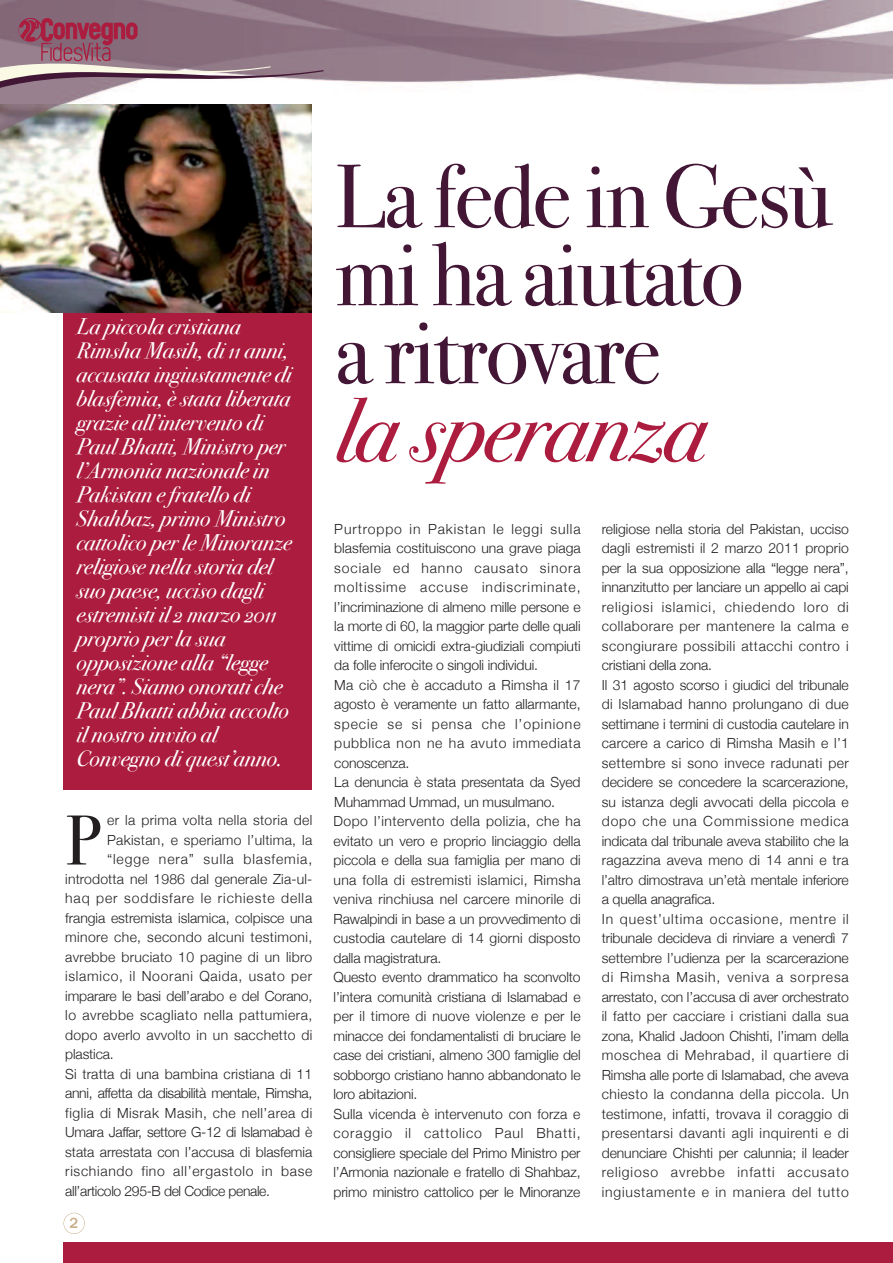
<style>
.page{position:relative;width:893px;height:1263px;background:#fff}
.page>*{position:absolute;margin:0;border:0;box-sizing:border-box;transform-origin:0 0}
.t1{font:90px/78px "Bodoni Svty Two OSITCTT Book";letter-spacing:-.02em;color:#431636}
.t2{font:90px "Bodoni Svty Two OSITCTT Book It";letter-spacing:-.02em;color:#ab1c3e}
.t3{font:70.35px "Bodoni Svty Two ITCTT Book";color:#231f20}
.t4{font:22.5px/24px "Bodoni Svty Two OSITCTT Book It";color:#fff}
.t5{font:500 15px "Franklin Gothic";color:#c8b08b}
.t6{font:300 13.95px/19.5px "Helvetica Neue";color:#231f20}
.t7{font:300 13.95px "Helvetica Neue";letter-spacing:-.025em;color:#231f20}
.t8{font:300 13.95px "Helvetica Neue";letter-spacing:.05em;color:#231f20}
.t9{font:300 13.95px "Helvetica Neue";letter-spacing:.02em;color:#231f20}
.t10{font:300 13.95px "Helvetica Neue";letter-spacing:.065em;color:#231f20}
.t11{font:300 13.95px "Helvetica Neue";letter-spacing:.025em;color:#231f20}
.t12{font:300 13.95px "Helvetica Neue";letter-spacing:.04em;color:#231f20}
.t13{font:300 13.95px "Helvetica Neue";letter-spacing:.035em;color:#231f20}
.t14{font:300 13.95px "Helvetica Neue";letter-spacing:.03em;color:#231f20}
</style>
<div class="page">
<div style="left:63px;top:1213px;width:22px;height:21px;border:1px solid #c8b08b;border-radius:50%"></div>
<div style="left:64px;top:313px;width:248px;height:476px;background:#ab1c3e"></div>
<img style="left:0;top:0;width:312px;height:313px">
<img style="left:312px;top:0;width:581px;height:85px">
<img style="left:0;top:104px;width:312px;height:45px">
<svg style="left:0;top:18px;width:324px;height:75px;background:#a0818e"></svg>
<div style="left:64px;top:1242px;width:829px;height:21px;background:#ab1c3e"></div>
<p class="t4" style="left:77px;top:315px;width:217px">La piccola cristiana<br>Rimsha Masih, di 11 anni, accusata ingiustamente di blasfemia, è stata liberata grazie all’intervento di<br>Paul Bhatti, Ministro per l’Armonia nazionale in<br>Pakistan efratello di<br>Shahbaz, primo Ministro cattolico per le Minoranze religiose nella storia del suo paese, ucciso dagli estremisti il 2 marzo 2011 proprio per la sua opposizione alla “legge nera”. Siamo onorati che<br>Paul Bhatti abbia accolto il nostro invito al<br>Convegno di quest’anno.</p>
<h2 class="t3" style="left:65px;top:799px;width:37px">P</h2>
<p class="t11" style="left:107px;top:812px;width:207px">er la prima volta nella storia del</p>
<p class="t11" style="left:107px;top:831px;width:207px">Pakistan, e speriamo l’ultima, la</p>
<p class="t10" style="left:107px;top:851px;width:207px">“legge nera” sulla blasfemia,</p>
<p class="t6" style="left:65px;top:869px;width:249px">introdotta nel 1986 dal generale Zia-ul-</p>
<p class="t10" style="left:65px;top:890px;width:249px">haq per soddisfare le richieste della</p>
<p class="t6" style="left:65px;top:908px;width:249px">frangia estremista islamica, colpisce una</p>
<p class="t14" style="left:65px;top:929px;width:249px">minore che, secondo alcuni testimoni,</p>
<p class="t9" style="left:65px;top:948px;width:249px">avrebbe bruciato 10 pagine di un libro</p>
<p class="t8" style="left:65px;top:968px;width:249px">islamico, il Noorani Qaida, usato per</p>
<p class="t6" style="left:65px;top:986px;width:249px">imparare le basi dell’arabo e del Corano,</p>
<p class="t12" style="left:65px;top:1007px;width:249px">lo avrebbe scagliato nella pattumiera,</p>
<p class="t9" style="left:65px;top:1026px;width:249px">dopo averlo avvolto in un sacchetto di</p>
<p class="t6" style="left:65px;top:1044px;width:50px">plastica.</p>
<p class="t6" style="left:65px;top:1064px;width:249px">Si tratta di una bambina cristiana di 11</p>
<p class="t7" style="left:65px;top:1085px;width:249px">anni, affetta da disabilità mentale, Rimsha,</p>
<p class="t13" style="left:65px;top:1104px;width:249px">figlia di Misrak Masih, che nell’area di</p>
<p class="t7" style="left:65px;top:1124px;width:249px">Umara Jaffar, settore G-12 di Islamabad è</p>
<p class="t6" style="left:65px;top:1142px;width:249px">stata arrestata con l’accusa di blasfemia</p>
<p class="t8" style="left:65px;top:1163px;width:249px">rischiando fino all’ergastolo in base</p>
<p class="t7" style="left:65px;top:1182px;width:206px">all’articolo 295-B del Codice penale.</p>
<p class="t5" style="left:70px;top:1214px;width:10px">2</p>
<h1 class="t1" style="left:335px;top:158px;width:499px">La fede in Gesù mi ha aiutato<br>a ritrovare</h1>
<h1 class="t2" style="left:335px;top:376px;width:373px">la speranza</h1>
<p class="t6" style="left:333px;top:519px;width:249px">Purtroppo in Pakistan le leggi sulla blasfemia costituiscono una grave piaga sociale ed hanno causato sinora moltissime accuse indiscriminate, l’incriminazione di almeno mille persone e la morte di 60, la maggior parte delle quali vittime di omicidi extra-giudiziali compiuti da folle inferocite o singoli individui.<br>Ma ciò che è accaduto a Rimsha il 17 agosto è veramente un fatto allarmante, specie se si pensa che l’opinione pubblica non ne ha avuto immediata conoscenza.<br>La denuncia è stata presentata da Syed Muhammad Ummad, un musulmano.<br>Dopo l’intervento della polizia, che ha evitato un vero e proprio linciaggio della piccola e della sua famiglia per mano di una folla di estremisti islamici, Rimsha veniva rinchiusa nel carcere minorile di Rawalpindi in base a un provvedimento di custodia cautelare di 14 giorni disposto dalla magistratura.<br>Questo evento drammatico ha sconvolto l’intera comunità cristiana di Islamabad e per il timore di nuove violenze e per le minacce dei fondamentalisti di bruciare le case dei cristiani, almeno 300 famiglie del sobborgo cristiano hanno abbandonato le loro abitazioni.<br>Sulla vicenda è intervenuto con forza e coraggio il cattolico Paul Bhatti, consigliere speciale del Primo Ministro per l’Armonia nazionale e fratello di Shahbaz, primo ministro cattolico per le Minoranze</p>
<p class="t6" style="left:602px;top:519px;width:249px">religiose nella storia del Pakistan, ucciso dagli estremisti il 2 marzo 2011 proprio per la sua opposizione alla “legge nera”, innanzitutto per lanciare un appello ai capi religiosi islamici, chiedendo loro di collaborare per mantenere la calma e scongiurare possibili attacchi contro i cristiani della zona.<br>Il 31 agosto scorso i giudici del tribunale di Islamabad hanno prolungano di due settimane i termini di custodia cautelare in carcere a carico di Rimsha Masih e l’1 settembre si sono invece radunati per decidere se concedere la scarcerazione, su istanza degli avvocati della piccola e dopo che una Commissione medica indicata dal tribunale aveva stabilito che la ragazzina aveva meno di 14 anni e tra l’altro dimostrava un’età mentale inferiore a quella anagrafica.<br>In quest’ultima occasione, mentre il tribunale decideva di rinviare a venerdì 7 settembre l’udienza per la scarcerazione di Rimsha Masih, veniva a sorpresa arrestato, con l’accusa di aver orchestrato il fatto per cacciare i cristiani dalla sua zona, Khalid Jadoon Chishti, l’imam della moschea di Mehrabad, il quartiere di Rimsha alle porte di Islamabad, che aveva chiesto la condanna della piccola. Un testimone, infatti, trovava il coraggio di presentarsi davanti agli inquirenti e di denunciare Chishti per calunnia; il leader religioso avrebbe infatti accusato ingiustamente e in maniera del tutto</p>
</div>
